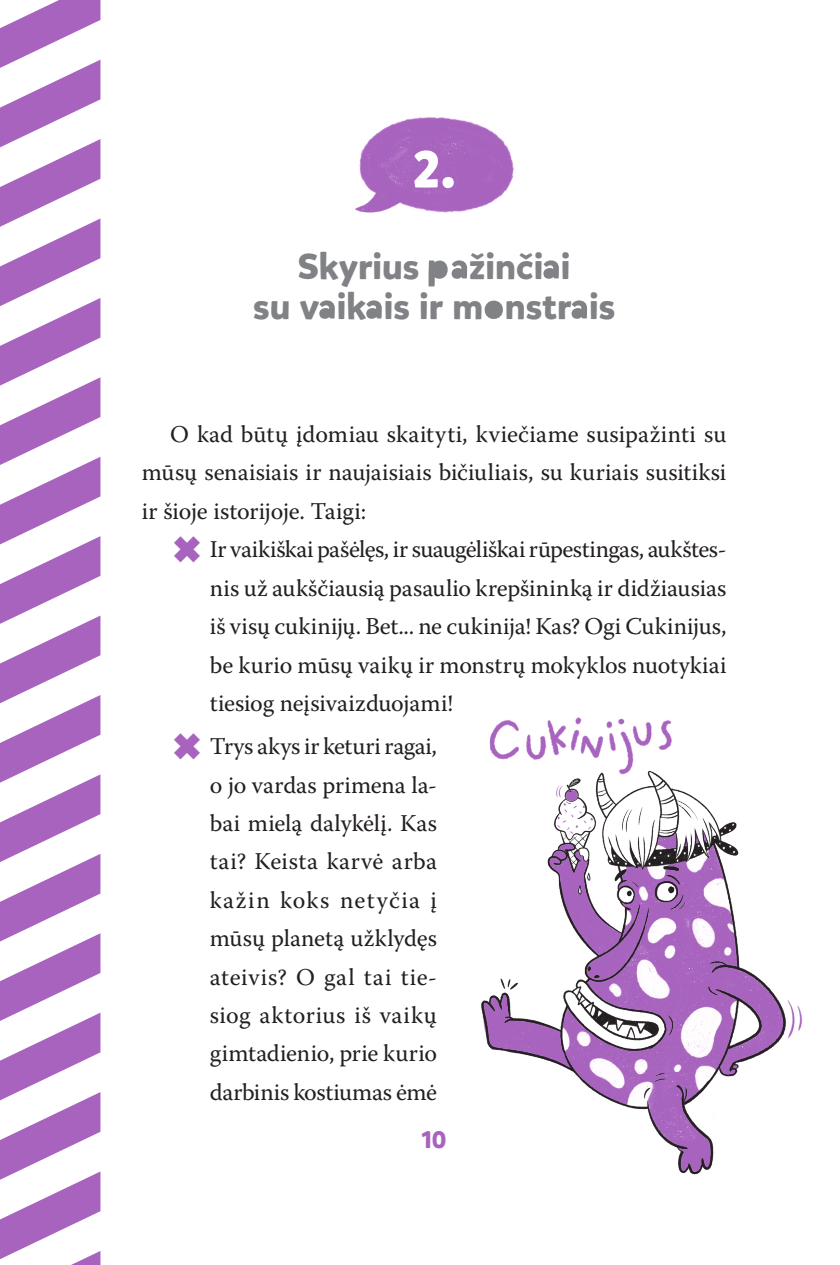
<style>
.page{position:relative;width:840px;height:1265px;background:#fff}
.page>*{position:absolute;margin:0;border:0;box-sizing:border-box;transform-origin:0 0}
.t1{font:700 52px "Mikado";color:#fff}
.t2{font:700 36px/40px "Mikado";letter-spacing:.005em;color:#808285}
.t3{font:24px/38.4px "Warnock Pro";color:#231f20;text-align:justify}
.t4{font:700 24px "Mikado";color:#a763be}
</style>
<div class="page">
<svg style="left:0;top:0;width:100px;height:1264px"></svg>
<img style="left:355px;top:117px;width:159px;height:96px">
<svg style="left:428px;top:260px;width:39px;height:27px"></svg>
<svg style="left:543px;top:260px;width:15px;height:19px"></svg>
<svg style="left:319px;top:300px;width:15px;height:19px"></svg>
<svg style="left:366px;top:300px;width:15px;height:19px"></svg>
<div style="left:484px;top:300px;width:18px;height:19px;background:#808285;border-radius:50%"></div>
<svg style="left:571px;top:300px;width:15px;height:19px"></svg>
<img style="left:481px;top:717px;width:322px;height:458px">
<h1 class="t1" style="left:412px;top:137px;width:44px">2.</h1>
<h2 class="t2" style="left:298px;top:247px;width:123px">Skyrius</h2>
<h2 class="t2" style="left:253px;top:247px;width:363px;text-indent:216px">žinči i su v ik is ir m nstr is</h2>
<p class="t3" style="left:142px;top:414px;width:585px;text-indent:28px">O kad būtų įdomiau skaityti, kviečiame susipažinti su mūsų senaisiais ir naujaisiais bičiuliais, su kuriais susitiksi ir šioje istorijoje. Taigi:</p>
<p class="t3" style="left:210px;top:530px;width:518px">Ir vaikiškai pašėlęs, ir suaugėliškai rūpestingas, aukštes&shy;nis už aukščiausią pasaulio krepšininką ir didžiausias iš visų cukinijų. Bet... ne cukinija! Kas? Ogi Cukinijus, be kurio mūsų vaikų ir monstrų mokyklos nuotykiai tiesiog neįsivaizduojami!</p>
<p class="t3" style="left:210px;top:726px;width:228px">Trys akys ir keturi ragai, o jo vardas primena la&shy;bai mielą dalykėlį. Kas tai? Keista karvė arba kažin koks netyčia į mūsų planetą užklydęs ateivis? O gal tai tie&shy;siog aktorius iš vaikų gimtadienio, prie kurio darbinis kostiumas ėmė</p>
<p class="t4" style="left:421px;top:1124px;width:26px">10</p>
</div>
